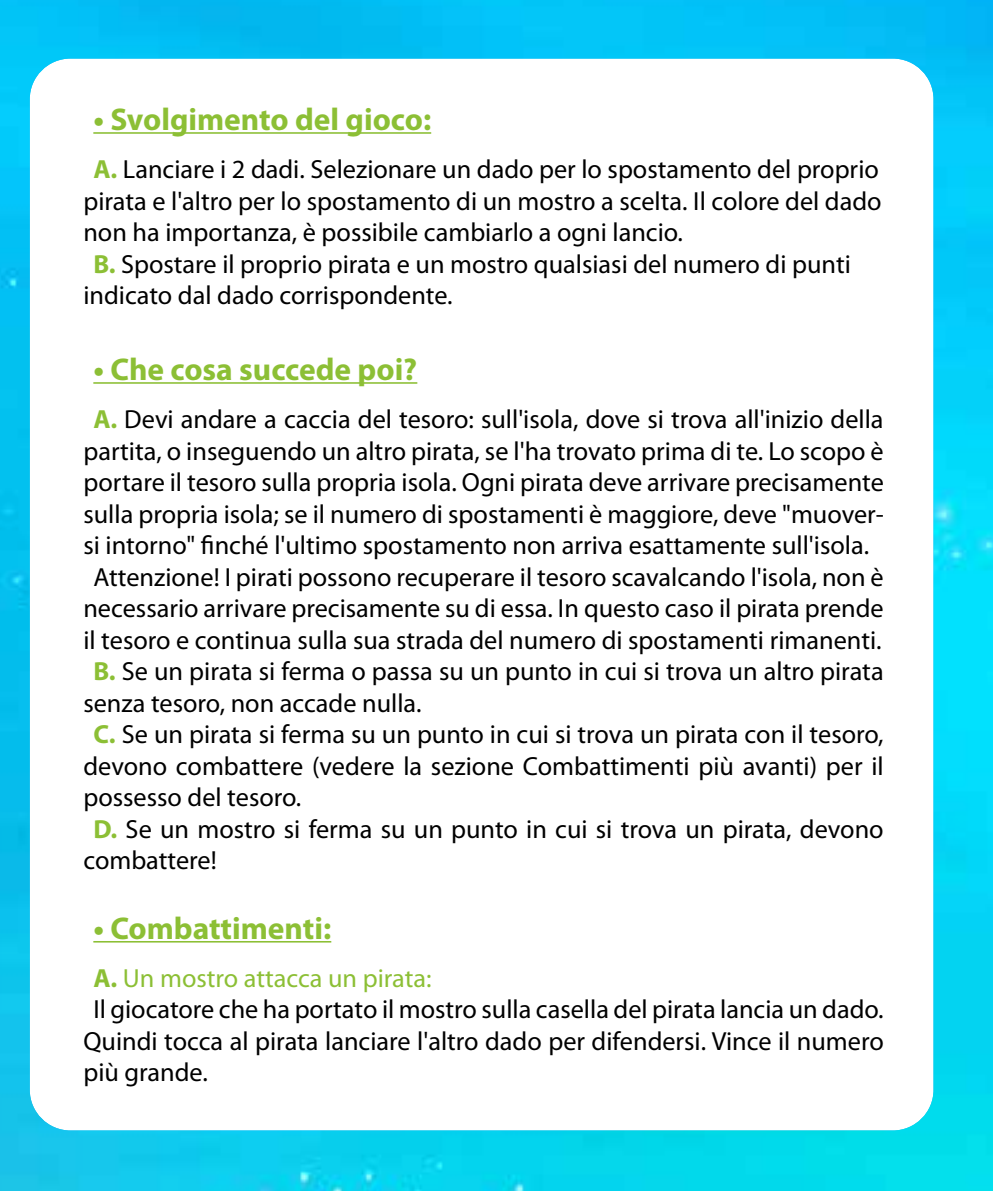
<style>
.page{position:relative;width:993px;height:1191px;background:#fff}
.page>*{position:absolute;margin:0;border:0;box-sizing:border-box;transform-origin:0 0}
.t1{font:700 31.5px "Myriad Pro";color:#8cbf35}
.t2{font:26.25px "Myriad Pro";color:#000}
.t3{font:26.25px "Myriad Pro";color:#8cbf35}
.s1{font-weight:700;color:#8cbf35}
.s2{font-weight:700}
</style>
<div class="page">
<img style="left:0;top:0;width:992px;height:1191px">
<hr style="left:93px;top:132px;width:338px;height:2px;background:#8cbf35">
<hr style="left:93px;top:382px;width:324px;height:2px;background:#8cbf35">
<hr style="left:93px;top:941px;width:238px;height:1px;background:#8cbf35">
<p class="t1" style="left:93px;top:99px;width:339px">• Svolgimento del gioco:</p>
<p class="t2" style="left:93px;top:153px;width:786px"><span class="s1">A.</span> Lanciare i 2 dadi. Selezionare un dado per lo spostamento del proprio</p>
<p class="t2" style="left:83px;top:185px;width:799px">pirata e l'altro per lo spostamento di un mostro a scelta. Il colore del dado</p>
<p class="t2" style="left:83px;top:216px;width:601px">non ha importanza, è possibile cambiarlo a ogni lancio.</p>
<p class="t2" style="left:93px;top:248px;width:758px"><span class="s1">B.</span> Spostare il proprio pirata e un mostro qualsiasi del numero di punti</p>
<p class="t2" style="left:83px;top:279px;width:370px">indicato dal dado corrispondente.</p>
<p class="t1" style="left:93px;top:349px;width:325px">• Che cosa succede poi?</p>
<p class="t2" style="left:93px;top:403px;width:791px"><span class="s1">A.</span> Devi andare a caccia del tesoro: sull'isola, dove si trova all'inizio della</p>
<p class="t2" style="left:83px;top:434px;width:801px">partita, o inseguendo un altro pirata, se l'ha trovato prima di te. Lo scopo è</p>
<p class="t2" style="left:83px;top:466px;width:801px">portare il tesoro sulla propria isola. Ogni pirata deve arrivare precisamente</p>
<p class="t2" style="left:83px;top:497px;width:801px">sulla propria isola; se il numero di spostamenti è maggiore, deve "muover-</p>
<p class="t2" style="left:83px;top:529px;width:787px">si intorno" finché l'ultimo spostamento non arriva esattamente sull'isola.</p>
<p class="t2" style="left:93px;top:560px;width:791px">Attenzione! I pirati possono recuperare il tesoro scavalcando l'isola, non è</p>
<p class="t2" style="left:83px;top:592px;width:801px">necessario arrivare precisamente su di essa. In questo caso il pirata prende</p>
<p class="t2" style="left:83px;top:623px;width:799px">il tesoro e continua sulla sua strada del numero di spostamenti rimanenti.</p>
<p class="t2" style="left:93px;top:655px;width:791px"><span class="s1">B.</span> Se un pirata si ferma o passa su un punto in cui si trova un altro pirata</p>
<p class="t2" style="left:83px;top:686px;width:339px">senza tesoro, non accade nulla.</p>
<p class="t2" style="left:93px;top:718px;width:791px"><span class="s1">C.</span> Se un pirata si ferma su un punto in cui si trova un pirata con il tesoro,</p>
<p class="t2" style="left:83px;top:749px;width:801px">devono combattere (vedere la sezione Combattimenti più avanti) per il</p>
<p class="t2" style="left:83px;top:781px;width:219px">possesso del tesoro.</p>
<p class="t2" style="left:93px;top:812px;width:791px"><span class="s1">D.</span> Se un mostro si ferma su un punto in cui si trova un pirata, devono</p>
<p class="t2" style="left:83px;top:844px;width:135px">combattere!</p>
<p class="t1" style="left:93px;top:907px;width:239px">• Combattimenti:</p>
<p class="t3" style="left:93px;top:962px;width:340px"><span class="s2">A.</span> Un mostro attacca un pirata:</p>
<p class="t2" style="left:93px;top:993px;width:791px">Il giocatore che ha portato il mostro sulla casella del pirata lancia un dado.</p>
<p class="t2" style="left:83px;top:1025px;width:801px">Quindi tocca al pirata lanciare l'altro dado per difendersi. Vince il numero</p>
<p class="t2" style="left:83px;top:1056px;width:126px">più grande.</p>
</div>
